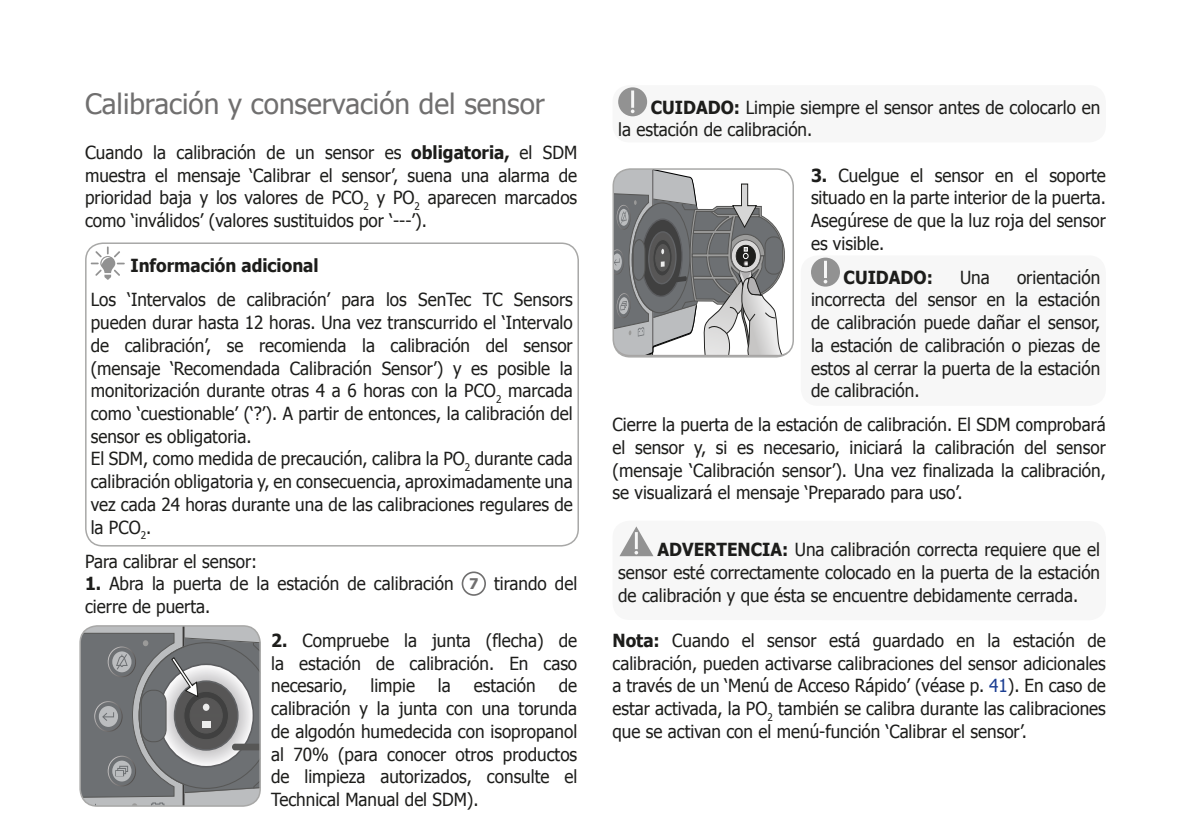
<style>
.page{position:relative;width:1191px;height:840px;background:#fff}
.page>*{position:absolute;margin:0;border:0;box-sizing:border-box;transform-origin:0 0}
.t1{font:28px "Tahoma";color:#706f6f}
.t2{font:18px/22.6px "Tahoma";color:#1d1d1b;text-align:justify;scale:.95 1}
.t3{font:18px/22.6px "Tahoma";color:#1d1d1b;text-align:justify}
.t4{font:700 18px "Tahoma";color:#1d1d1b;scale:.95 1}
.s1{font-weight:700}
.s2{font-weight:700;font-size:14.8px;color:#706f6f}
.s3{color:#1b3e92}
</style>
<div class="page">
<svg style="left:82px;top:627px;width:178px;height:178px;background:#838587"></svg>
<div style="left:79px;top:624px;width:182px;height:182px;border:2px solid #a8a8a7;border-radius:17px"></div>
<div style="left:612px;top:85px;width:494px;height:57px;background:#f7f7f7;border-radius:17px"></div>
<div style="left:801px;top:255px;width:305px;height:150px;background:#f7f7f7;border-radius:17px"></div>
<div style="left:612px;top:520px;width:494px;height:100px;background:#f7f7f7;border-radius:17px"></div>
<svg style="left:91px;top:246px;width:34px;height:33px"></svg>
<div style="left:461px;top:571px;width:25px;height:24px;border:2px solid #706f6f;border-radius:50%"></div>
<div style="left:85px;top:242px;width:494px;height:304px;border:2px solid #a8a8a7;border-radius:17px"></div>
<svg style="left:615px;top:171px;width:178px;height:185px"></svg>
<div style="left:612px;top:168px;width:182px;height:189px;border:2px solid #a8a8a7;border-radius:17px"></div>
<h1 class="t1" style="left:85px;top:84px;width:461px">Calibración y conservación del sensor</h1>
<p class="t3" style="left:85px;top:140px;width:494px">Cuando la calibración de un sensor es <span class="s1">obligatoria,</span> el SDM muestra el mensaje ‘Calibrar el sensor’, suena una alarma de prioridad baja y los valores de PCO<sub>2</sub> y PO<sub>2</sub> aparecen marcados como ‘inválidos’ (valores sustituidos por ‘---’).</p>
<p class="t4" style="left:130px;top:253px;width:200px">Información adicional</p>
<p class="t2" style="left:91px;top:287px;width:509px;text-align:left">Los ‘Intervalos de calibración’ para los SenTec TC Sensors pueden durar hasta 12 horas. Una vez transcurrido el ‘Intervalo de calibración’, se recomienda la calibración del sensor (mensaje ‘Recomendada Calibración Sensor’) y es posible la monitorización durante otras 4 a 6 horas con la PCO<sub>2</sub> marcada como ‘cuestionable’ (‘?’). A partir de entonces, la calibración del sensor es obligatoria.<br>El SDM, como medida de precaución, calibra la PO<sub>2</sub> durante cada calibración obligatoria y, en consecuencia, aproximadamente una vez cada 24 horas durante una de las calibraciones regulares de la PCO<sub>2</sub>.</p>
<p class="t2" style="left:85px;top:548px;width:183px">Para calibrar el sensor:</p>
<p class="t2" style="left:85px;top:571px;width:519px"><span class="s1">1.</span> Abra la puerta de la estación de calibración <span class="s2">7</span> tirando del cierre de puerta.</p>
<p class="t2" style="left:271px;top:628px;width:324px"><span class="s1">2.</span> Compruebe la junta (flecha) de la estación de calibración. En caso necesario,</p>
<p class="t2" style="left:370px;top:673px;width:48px">limpie</p>
<p class="t2" style="left:438px;top:673px;width:15px">la</p>
<p class="t2" style="left:474px;top:673px;width:67px">estación</p>
<p class="t2" style="left:271px;top:673px;width:324px;text-indent:288px">de calibración y la junta con una torunda de algodón humedecida con isopropanol al 70% (para conocer otros productos de limpieza autorizados, consulte el Technical Manual del SDM).</p>
<p class="t2" style="left:618px;top:95px;width:509px;text-indent:33px"><span class="s1">CUIDADO:</span> Limpie siempre el sensor antes de colocarlo en la estación de calibración.</p>
<p class="t2" style="left:811px;top:163px;width:312px"><span class="s1">3.</span> Cuelgue el sensor en el soporte situado en la parte interior de la puerta.<br>Asegúrese de que la luz roja del sensor es visible.</p>
<p class="t4" style="left:843px;top:264px;width:95px">CUIDADO:</p>
<p class="t2" style="left:960px;top:265px;width:33px">Una</p>
<p class="t2" style="left:811px;top:265px;width:306px;text-indent:206px">orientación incorrecta del sensor en la estación de calibración puede dañar el sensor, la estación de calibración o piezas de estos al cerrar la puerta de la estación de calibración.</p>
<p class="t2" style="left:612px;top:412px;width:521px">Cierre la puerta de la estación de calibración. El SDM comprobará el sensor y, si es necesario, iniciará la calibración del sensor (mensaje ‘Calibración sensor’). Una vez finalizada la calibración, se visualizará el mensaje ‘Preparado para uso’.</p>
<p class="t2" style="left:618px;top:537px;width:509px;text-indent:39px"><span class="s1">ADVERTENCIA:</span> Una calibración correcta requiere que el sensor esté correctamente colocado en la puerta de la estación de calibración y que ésta se encuentre debidamente cerrada.</p>
<p class="t2" style="left:612px;top:628px;width:521px"><span class="s1">Nota:</span> Cuando el sensor está guardado en la estación de calibración, pueden activarse calibraciones del sensor adicionales a través de un ‘Menú de Acceso Rápido’ (véase p. <span class="s3">41</span>). En caso de estar activada, la PO<sub>2</sub> también se calibra durante las calibraciones que se activan con el menú-función ‘Calibrar el sensor’.</p>
</div>
